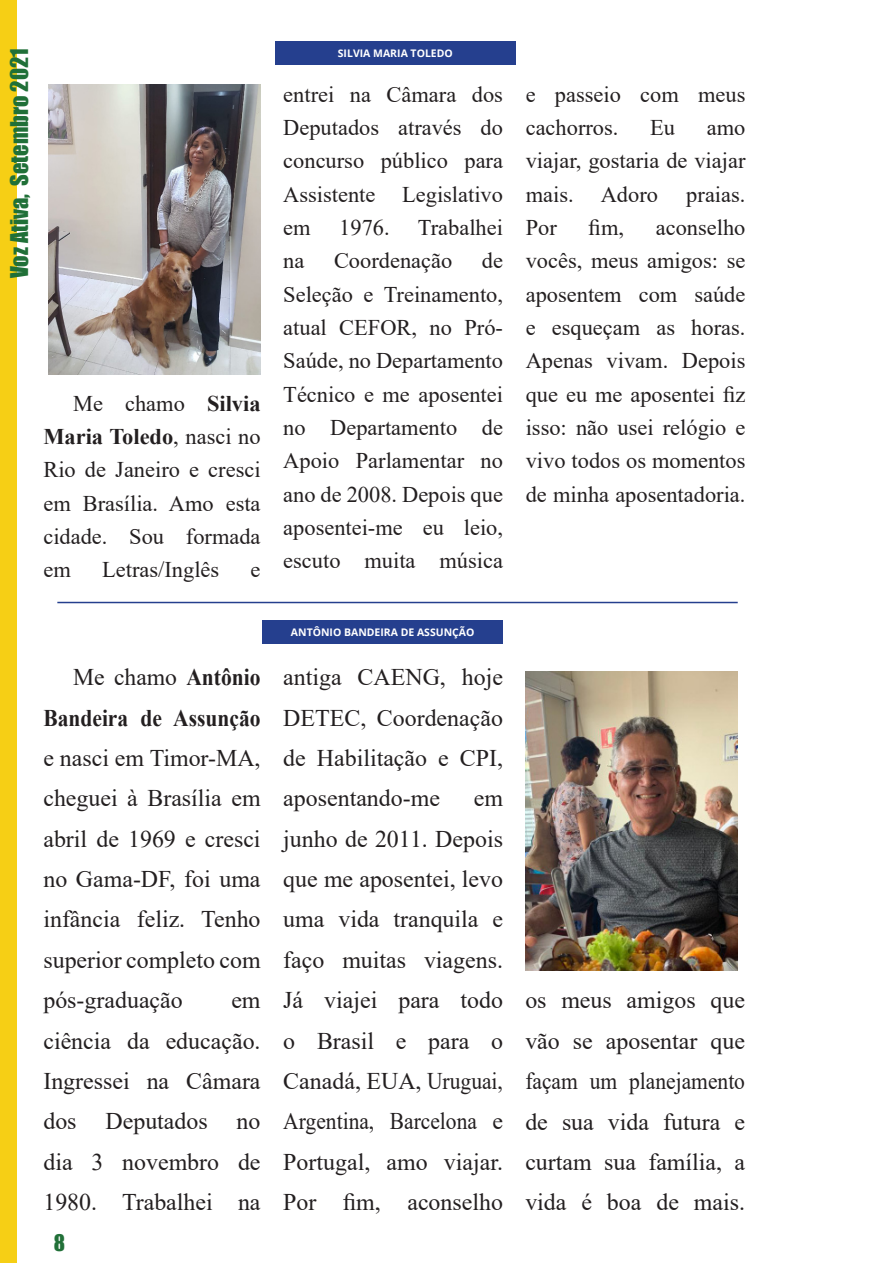
<style>
.page{position:relative;width:893px;height:1263px;background:#fff}
.page>*{position:absolute;margin:0;border:0;box-sizing:border-box;transform-origin:0 0}
.t1{font:23.85px/40.3px "Times New Roman";color:#231f20;text-align:justify}
.t2{font:22.5px "Impact";color:#207038}
.t3{font:22.35px/33.3px "Times New Roman";color:#231f20;text-align:justify}
.t4{font:21px "Impact";color:#217038}
.t5{font:700 10.5px "Open Sans";color:#fff}
.s1{font-weight:700}
</style>
<div class="page">
<div style="left:0;top:0;width:17px;height:1263px;background:#f6cf15"></div>
<hr style="left:57px;top:602px;width:681px;height:1px;background:#253f8e">
<img style="left:49px;top:84px;width:212px;height:290px">
<div style="left:275px;top:41px;width:241px;height:24px;background:#253f8e"></div>
<div style="left:262px;top:621px;width:241px;height:23px;background:#253f8e"></div>
<img style="left:526px;top:672px;width:212px;height:299px">
<p class="t2" style="left:2px;top:278px;width:231px;rotate:-90deg">Voz Ativa, Setembro 2021</p>
<p class="t3" style="left:43px;top:386px;width:219px;text-indent:30px">Me chamo <span class="s1">Silvia Maria Toledo</span>, nasci no Rio de Janeiro e cresci em Brasília. Amo esta cidade. Sou formada em</p>
<p class="t3" style="left:102px;top:552px;width:119px">Letras/Inglês</p>
<p class="t3" style="left:251px;top:552px;width:11px">e</p>
<p class="t1" style="left:43px;top:656px;width:219px;text-indent:30px">Me chamo <span class="s1">Antônio Bandeira de Assunção </span>e nasci em Timor-MA, cheguei à Brasília em abril de 1969 e cresci no Gama-DF, foi uma infância feliz. Tenho superior completo com pós-graduação</p>
<p class="t1" style="left:43px;top:979px;width:219px;text-indent:188px">em ciência da educação.<br>Ingressei na Câmara dos Deputados no dia 3 novembro de 1980. Trabalhei na</p>
<p class="t4" style="left:54px;top:1226px;width:13px">8</p>
<p class="t5" style="left:338px;top:46px;width:116px">SILVIA MARIA TOLEDO</p>
<p class="t3" style="left:283px;top:77px;width:221px">entrei na Câmara dos Deputados através do concurso público para Assistente Legislativo em</p>
<p class="t3" style="left:339px;top:210px;width:52px">1976.</p>
<p class="t3" style="left:418px;top:210px;width:87px">Trabalhei</p>
<p class="t3" style="left:283px;top:244px;width:23px">na</p>
<p class="t3" style="left:334px;top:244px;width:120px">Coordenação</p>
<p class="t3" style="left:283px;top:244px;width:221px;text-indent:199px">de Seleção e Treinamento, atual CEFOR, no Pró-Saúde, no Departamento Técnico e me aposentei no Departamento de Apoio Parlamentar no ano de 2008. Depois que aposentei-me eu leio, escuto muita música</p>
<p class="t5" style="left:291px;top:625px;width:185px">ANTÔNIO BANDEIRA DE ASSUNÇÃO</p>
<p class="t1" style="left:283px;top:656px;width:221px">antiga CAENG, hoje DETEC, Coordenação de Habilitação e CPI, aposentando-me</p>
<p class="t1" style="left:283px;top:777px;width:221px;text-indent:190px">em junho de 2011. Depois que me aposentei, levo uma vida tranquila e faço muitas viagens.<br>Já viajei para todo o Brasil e para o Canadá, EUA, Uruguai, Argentina, Barcelona e Portugal, amo viajar.<br>Por fim, aconselho</p>
<p class="t3" style="left:526px;top:77px;width:221px">e passeio com meus cachorros.</p>
<p class="t3" style="left:650px;top:110px;width:26px">Eu</p>
<p class="t3" style="left:526px;top:110px;width:221px;text-indent:181px">amo viajar, gostaria de viajar mais. Adoro</p>
<p class="t3" style="left:686px;top:177px;width:61px">praias.</p>
<p class="t3" style="left:526px;top:210px;width:221px;text-indent:130px">aconselho vocês, meus amigos: se aposentem com saúde e esqueçam as horas.<br>Apenas vivam. Depois que eu me aposentei fiz isso: não usei relógio e vivo todos os momentos de minha aposentadoria.</p>
<p class="t3" style="left:526px;top:210px;width:33px">Por</p>
<p class="t3" style="left:589px;top:210px;width:37px">fim,</p>
<p class="t1" style="left:525px;top:979px;width:221px">os meus amigos que vão se aposentar que façam um planejamento de sua vida futura e curtam sua família, a vida é boa de mais.</p>
</div>
